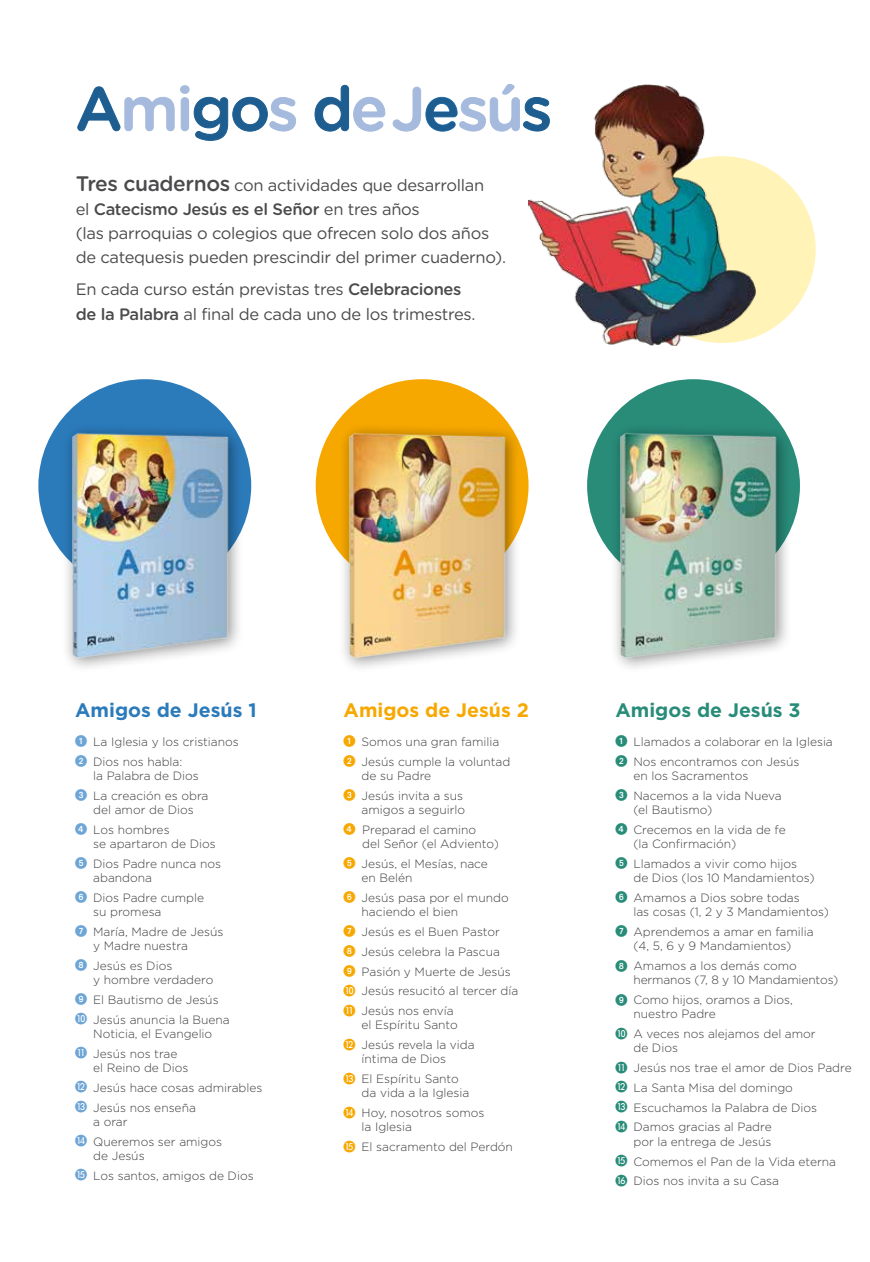
<style>
.page{position:relative;width:870px;height:1262px;background:#fff}
.page>*{position:absolute;margin:0;border:0;box-sizing:border-box;transform-origin:0 0}
.t1{font:500 61.35px "Gotham Rounded";letter-spacing:-.04em;color:#a5badd}
.t2{font:700 19.5px "Gotham";color:#2b7bbb}
.t3{font:700 19.5px "Gotham";color:#f7a800}
.t4{font:700 19.5px "Gotham";color:#298c79}
.t5{font:16.5px/24px "Gotham Rounded";letter-spacing:-.02em;color:#4b4b4d}
.t6{font:300 12px/19.8px "Gotham";color:#3e3d40}
.s1{color:#1d5d90}
.s2{font-weight:500;font-size:21px}
.s3{font-weight:500}
.s4{font-family:"European Pi One";font-weight:400;color:#6da5d5}
.s5{font-family:"European Pi One";font-weight:400;color:#f7a800}
.s6{font-family:"European Pi One";font-weight:400;color:#298c79}
</style>
<div class="page">
<div style="left:629px;top:156px;width:186px;height:187px;background:#fff3b8;border-radius:50%"></div>
<svg style="left:77px;top:85px;width:219px;height:56px"></svg>
<svg style="left:314px;top:85px;width:71px;height:47px"></svg>
<svg style="left:392px;top:84px;width:136px;height:48px"></svg>
<img style="left:38px;top:382px;width:214px;height:286px">
<img style="left:315px;top:382px;width:214px;height:286px">
<img style="left:587px;top:382px;width:213px;height:286px">
<img style="left:528px;top:85px;width:228px;height:260px">
<h1 class="t1" style="left:75px;top:65px;width:478px"><span class="s1">A</span>mi<span class="s1">go</span>s <span class="s1">d</span>e J<span class="s1">e</span>sú<span class="s1">s</span></h1>
<h3 class="t5" style="left:76px;top:172px;width:432px"><span class="s2">Tres cuadernos</span> con actividades que desarrollan<br>el <span class="s3">Catecismo Jesús es el Señor</span> en tres años<br>(las parroquias o colegios que ofrecen solo dos años de catequesis pueden prescindir del primer cuaderno).</h3>
<h3 class="t5" style="left:76px;top:277px;width:401px">En cada curso están previstas tres <span class="s3">Celebraciones de la Palabra</span> al final de cada uno de los trimestres.</h3>
<h2 class="t2" style="left:75px;top:698px;width:183px">Amigos de Jesús 1</h2>
<p class="t6" style="left:75px;top:731px;width:165px"><span class="s4">1</span> La Iglesia y los cristianos<br><span class="s4">2</span> Dios nos habla:</p>
<p class="t6" style="left:75px;top:765px;width:135px;text-indent:18px">la Palabra de Dios<br><span class="s4">3</span> La creación es obra</p>
<p class="t6" style="left:75px;top:799px;width:120px;text-indent:18px">del amor de Dios<br><span class="s4">4</span> Los hombres</p>
<p class="t6" style="left:75px;top:833px;width:147px;text-indent:18px">se apartaron de Dios<br><span class="s4">5</span> Dios Padre nunca nos</p>
<p class="t6" style="left:75px;top:867px;width:130px;text-indent:18px">abandona<br><span class="s4">6</span> Dios Padre cumple</p>
<p class="t6" style="left:75px;top:901px;width:150px;text-indent:18px">su promesa<br><span class="s4">7</span> María, Madre de Jesús</p>
<p class="t6" style="left:75px;top:935px;width:114px;text-indent:18px">y Madre nuestra<br><span class="s4">8</span> Jesús es Dios</p>
<p class="t6" style="left:75px;top:969px;width:156px;text-indent:18px">y hombre verdadero<br><span class="s4">9</span> El Bautismo de Jesús<br><span class="s4">J</span> Jesús anuncia la Buena</p>
<p class="t6" style="left:75px;top:1023px;width:139px;text-indent:18px">Noticia, el Evangelio<br><span class="s4">K</span> Jesús nos trae</p>
<p class="t6" style="left:75px;top:1057px;width:189px;text-indent:18px">el Reino de Dios<br><span class="s4">L</span> Jesús hace cosas admirables<br><span class="s4">M</span> Jesús nos enseña</p>
<p class="t6" style="left:75px;top:1111px;width:148px;text-indent:18px">a orar<br><span class="s4">N</span> Queremos ser amigos</p>
<p class="t6" style="left:75px;top:1145px;width:180px;text-indent:18px">de Jesús<br><span class="s4">O</span> Los santos, amigos de Dios</p>
<h2 class="t3" style="left:343px;top:698px;width:187px">Amigos de Jesús 2</h2>
<p class="t6" style="left:343px;top:731px;width:168px"><span class="s5">1</span> Somos una gran familia<br><span class="s5">2</span> Jesús cumple la voluntad</p>
<p class="t6" style="left:343px;top:765px;width:121px;text-indent:18px">de su Padre<br><span class="s5">3</span> Jesús invita a sus</p>
<p class="t6" style="left:343px;top:799px;width:134px;text-align:center">amigos a seguirlo<br><span class="s5">4</span> Preparad el camino</p>
<p class="t6" style="left:343px;top:833px;width:157px;text-indent:19px">del Señor (el Adviento)<br><span class="s5">5</span> Jesús, el Mesías, nace</p>
<p class="t6" style="left:343px;top:867px;width:167px;text-indent:18px">en Belén<br><span class="s5">6</span> Jesús pasa por el mundo</p>
<p class="t6" style="left:343px;top:901px;width:176px;text-indent:18px">haciendo el bien<br><span class="s5">7</span> Jesús es el Buen Pastor<br><span class="s5">8</span> Jesús celebra la Pascua<br><span class="s5">9</span> Pasión y Muerte de Jesús<br><span class="s5">J</span> Jesús resucitó al tercer día<br><span class="s5">K</span> Jesús nos envía</p>
<p class="t6" style="left:343px;top:1014px;width:133px;text-align:center">el Espíritu Santo<br><span class="s5">L</span> Jesús revela la vida</p>
<p class="t6" style="left:343px;top:1048px;width:117px;text-align:center">íntima de Dios<br><span class="s5">M</span> El Espíritu Santo</p>
<p class="t6" style="left:343px;top:1082px;width:142px;text-align:center">da vida a la Iglesia<br><span class="s5">N</span> Hoy, nosotros somos</p>
<p class="t6" style="left:343px;top:1116px;width:171px;text-indent:18px">la Iglesia<br><span class="s5">O</span> El sacramento del Perdón</p>
<h2 class="t4" style="left:615px;top:698px;width:187px">Amigos de Jesús 3</h2>
<p class="t6" style="left:615px;top:731px;width:219px"><span class="s6">1</span> Llamados a colaborar en la Iglesia<br><span class="s6">2</span> Nos encontramos con Jesús</p>
<p class="t6" style="left:615px;top:765px;width:168px;text-indent:18px">en los Sacramentos<br><span class="s6">3</span> Nacemos a la vida Nueva</p>
<p class="t6" style="left:615px;top:799px;width:172px;text-indent:18px">(el Bautismo)<br><span class="s6">4</span> Crecemos en la vida de fe</p>
<p class="t6" style="left:615px;top:833px;width:183px;text-indent:18px">(la Confirmación)<br><span class="s6">5</span> Llamados a vivir como hijos</p>
<p class="t6" style="left:615px;top:867px;width:201px;text-indent:18px">de Dios (los 10 Mandamientos)<br><span class="s6">6</span> Amamos a Dios sobre todas</p>
<p class="t6" style="left:615px;top:901px;width:215px;text-indent:18px">las cosas (1, 2 y 3 Mandamientos)<br><span class="s6">7</span> Aprendemos a amar en familia</p>
<p class="t6" style="left:615px;top:935px;width:183px;text-indent:18px">(4, 5, 6 y 9 Mandamientos)<br><span class="s6">8</span> Amamos a los demás como</p>
<p class="t6" style="left:615px;top:969px;width:224px;text-indent:18px">hermanos (7, 8 y 10 Mandamientos)<br><span class="s6">9</span> Como hijos, oramos a Dios,</p>
<p class="t6" style="left:615px;top:1003px;width:202px;text-indent:18px">nuestro Padre<br><span class="s6">J</span> A veces nos alejamos del amor</p>
<p class="t6" style="left:615px;top:1037px;width:238px;text-indent:18px">de Dios<br><span class="s6">K</span> Jesús nos trae el amor de Dios Padre<br><span class="s6">L</span> La Santa Misa del domingo<br><span class="s6">M</span> Escuchamos la Palabra de Dios<br><span class="s6">N</span> Damos gracias al Padre</p>
<p class="t6" style="left:615px;top:1131px;width:222px;text-indent:18px">por la entrega de Jesús<br><span class="s6">O</span> Comemos el Pan de la Vida eterna<br><span class="s6">P</span> Dios nos invita a su Casa</p>
</div>
